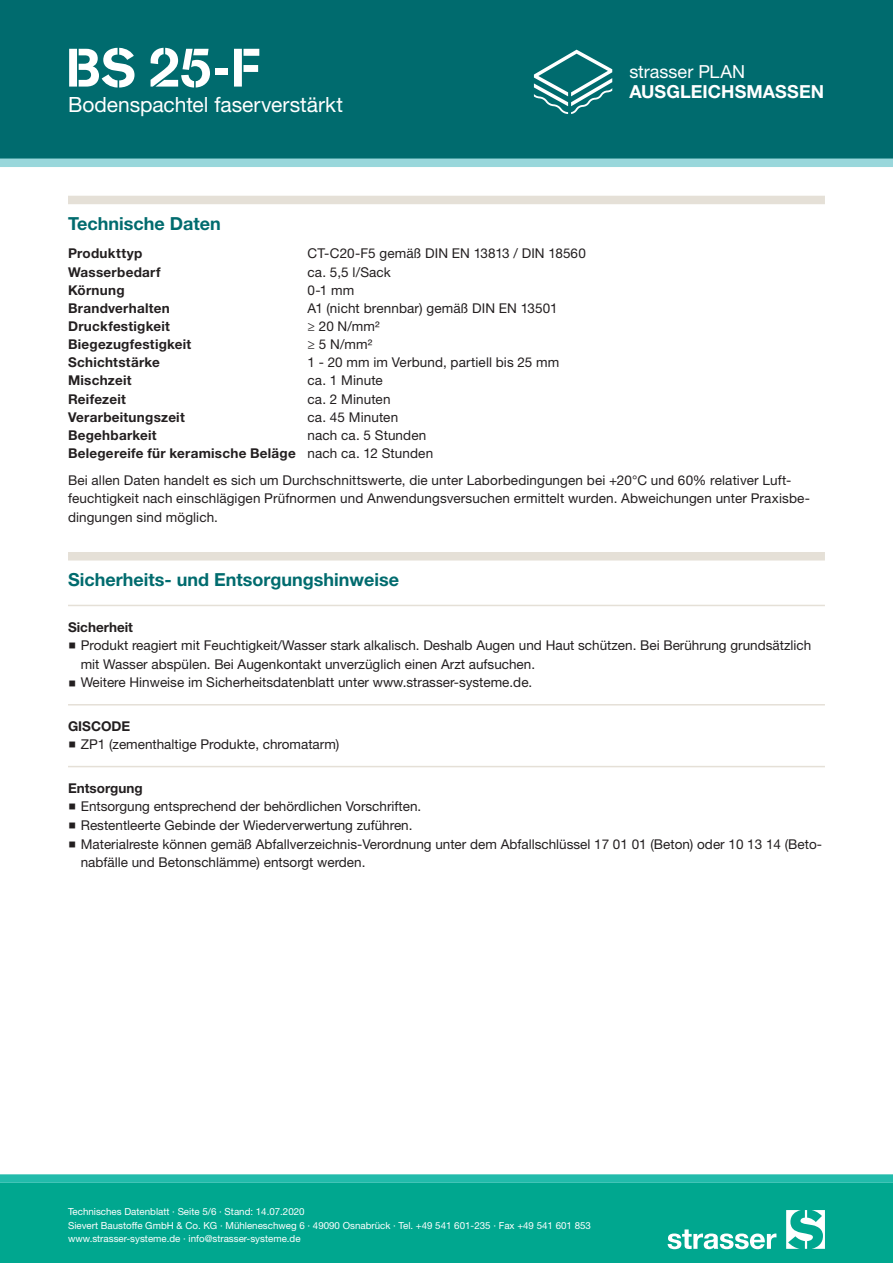
<style>
.page{position:relative;width:893px;height:1263px;background:#fff}
.page>*{position:absolute;margin:0;border:0;box-sizing:border-box;transform-origin:0 0}
.CB_AF_STR_Produkt_ku{font:700 54px "Standard CT Stencil";color:#fff}
.CB_AF_STR_Produkt_la{font:21px "Helvetica Neue LT Std";color:#fff}
.t1{font:700 18px "Helvetica Neue LT Std";color:#006b6e}
.CB_AF_STR_Produktgru{font:700 18px "Helvetica Neue LT Std";letter-spacing:.005em;color:#fff}
.CB_AF_STR_Produktgru-2{font:18px "Helvetica Neue LT Std";color:#fff}
.t2{font:13.5px/18.6px "Helvetica Neue LT Std";color:#231f20}
.t3{font:700 13.5px "Helvetica Neue LT Std";letter-spacing:.02em;color:#231f20}
.t4{font:9.75px/13.5px "Helvetica Neue LT Std";color:#fff}
.s1{font-weight:700}
</style>
<div class="page">
<div style="left:0;top:1183px;width:893px;height:80px;background:#00a78f"></div>
<div style="left:0;top:0;width:893px;height:159px;background:#006b6e"></div>
<svg style="left:668px;top:1229px;width:108px;height:20px"></svg>
<svg style="left:786px;top:1210px;width:39px;height:39px"></svg>
<div style="left:0;top:1174px;width:893px;height:9px;background:#22bbab"></div>
<div style="left:0;top:159px;width:893px;height:8px;background:#99d7db"></div>
<svg style="left:534px;top:50px;width:78px;height:64px"></svg>
<div style="left:68px;top:196px;width:757px;height:8px;background:#e5e0d7"></div>
<div style="left:68px;top:552px;width:757px;height:8px;background:#e5e0d7"></div>
<hr style="left:68px;top:605px;width:757px;height:1px;background:#e5e0d7">
<hr style="left:68px;top:704px;width:757px;height:1px;background:#e5e0d7">
<hr style="left:68px;top:766px;width:757px;height:1px;background:#e5e0d7">
<p class="CB_AF_STR_Produkt_ku" style="left:66px;top:34px;width:197px">BS 25-F</p>
<p class="CB_AF_STR_Produkt_la" style="left:68px;top:92px;width:277px">Bodenspachtel faserverstärkt</p>
<p class="CB_AF_STR_Produktgru-2" style="left:629px;top:61px;width:117px">strasser PLAN</p>
<p class="CB_AF_STR_Produktgru" style="left:629px;top:81px;width:196px">AUSGLEICHSMASSEN</p>
<p class="t1" style="left:68px;top:212px;width:154px">Technische Daten</p>
<p class="t3" style="left:68px;top:245px;width:76px">Produkttyp</p>
<p class="t2" style="left:308px;top:244px;width:280px">CT-C20-F5 gemäß DIN EN 13813 / DIN 18560</p>
<p class="t3" style="left:68px;top:263px;width:94px">Wasserbedarf</p>
<p class="t2" style="left:308px;top:262px;width:85px">ca. 5,5 l/Sack</p>
<p class="t3" style="left:68px;top:282px;width:58px">Körnung</p>
<p class="t2" style="left:308px;top:280px;width:48px">0-1 mm</p>
<p class="t3" style="left:68px;top:300px;width:103px">Brandverhalten</p>
<p class="t2" style="left:308px;top:299px;width:251px">A1 (nicht brennbar) gemäß DIN EN 13501</p>
<p class="t3" style="left:68px;top:318px;width:103px">Druckfestigkeit</p>
<p class="t2" style="left:308px;top:317px;width:74px">≥ 20 N/mm²</p>
<p class="t3" style="left:68px;top:336px;width:125px">Biegezugfestigkeit</p>
<p class="t2" style="left:308px;top:335px;width:66px">≥ 5 N/mm²</p>
<p class="t3" style="left:68px;top:354px;width:93px">Schichtstärke</p>
<p class="t2" style="left:308px;top:353px;width:253px">1 - 20 mm im Verbund, partiell bis 25 mm</p>
<p class="t3" style="left:68px;top:372px;width:65px">Mischzeit</p>
<p class="t2" style="left:308px;top:371px;width:77px">ca. 1 Minute</p>
<p class="t3" style="left:68px;top:390px;width:59px">Reifezeit</p>
<p class="t2" style="left:308px;top:389px;width:84px">ca. 2 Minuten</p>
<p class="t3" style="left:68px;top:409px;width:118px">Verarbeitungszeit</p>
<p class="t2" style="left:308px;top:407px;width:92px">ca. 45 Minuten</p>
<p class="t3" style="left:68px;top:427px;width:90px">Begehbarkeit</p>
<p class="t2" style="left:68px;top:426px;width:367px;line-height:18.1px;text-indent:240px">nach ca. 5 Stunden<br><span class="s1">Belegereife für keramische Beläge</span> nach ca. 12 Stunden</p>
<p class="t2" style="left:68px;top:470px;width:743px">Bei allen Daten handelt es sich um Durchschnittswerte, die unter Laborbedingungen bei +20°C und 60% relativer Luft&shy;feuchtigkeit nach einschlägigen Prüfnormen und Anwendungsversuchen ermittelt wurden. Abweichungen unter Praxisbe&shy;dingungen sind möglich.</p>
<p class="t1" style="left:68px;top:568px;width:332px">Sicherheits- und Entsorgungshinweise</p>
<p class="t2" style="left:81px;top:617px;width:732px;text-indent:-13px"><span class="s1">Sicherheit<br></span>Produkt reagiert mit Feuchtigkeit/Wasser stark alkalisch. Deshalb Augen und Haut schützen. Bei Berührung grundsätzlich mit Wasser abspülen. Bei Augenkontakt unverzüglich einen Arzt aufsuchen.<br>Weitere Hinweise im Sicherheitsdatenblatt unter www.strasser-systeme.de.</p>
<p class="t2" style="left:81px;top:717px;width:260px;line-height:18.1px;text-indent:-13px"><span class="s1">GISCODE<br></span>ZP1 (zementhaltige Produkte, chromatarm)</p>
<p class="t2" style="left:81px;top:778px;width:743px;text-indent:-13px"><span class="s1">Entsorgung<br></span>Entsorgung entsprechend der behördlichen Vorschriften.<br>Restentleerte Gebinde der Wiederverwertung zuführen.<br>Materialreste können gemäß Abfallverzeichnis-Verordnung unter dem Abfallschlüssel 17 01 01 (Beton) oder 10 13 14 (Beto&shy;nabfälle und Betonschlämme) entsorgt werden.</p>
<p class="t4" style="left:68px;top:1205px;width:524px">Technisches Datenblatt · Seite 5/6 · Stand: 14.07.2020<br>Sievert Baustoffe GmbH &amp; Co. KG · Mühleneschweg 6 · 49090 Osnabrück · Tel. +49 541 601-235 · Fax +49 541 601 853 www.strasser-systeme.de · info@strasser-systeme.de</p>
</div>
